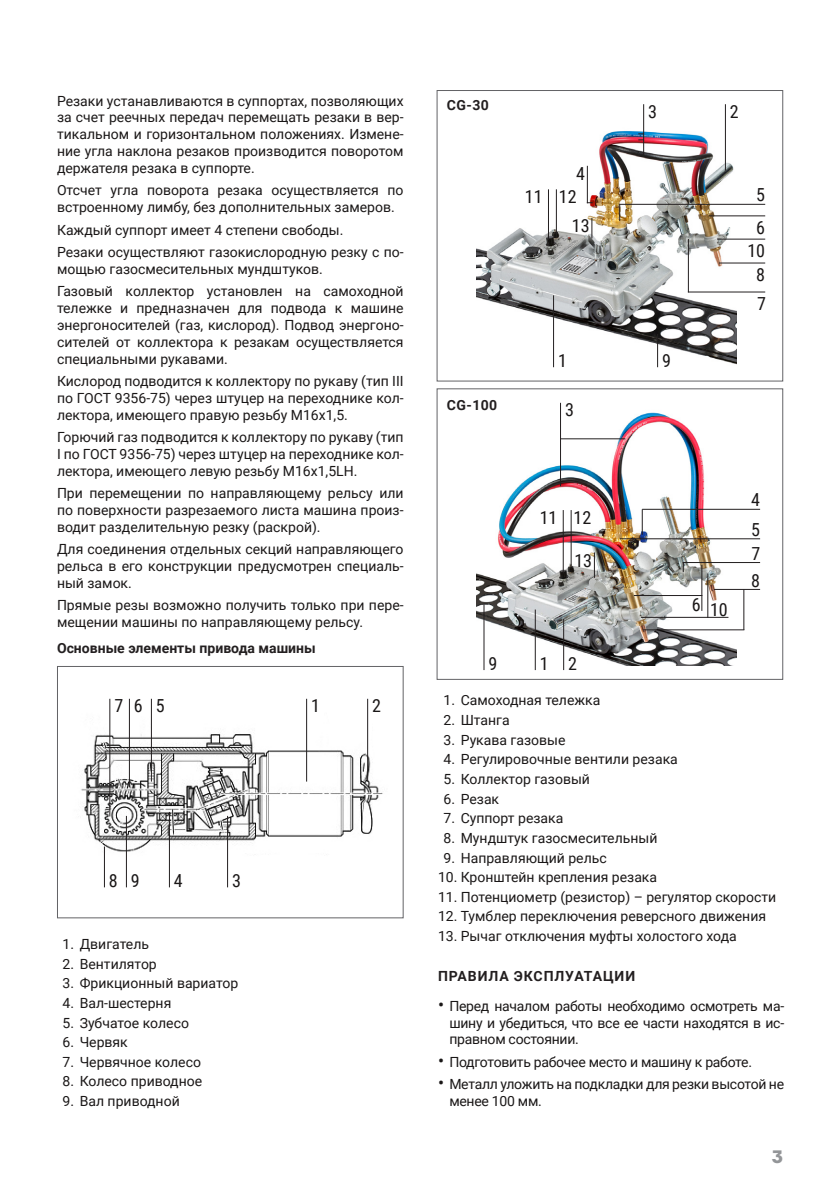
<style>
.page{position:relative;width:840px;height:1191px;background:#fff}
.page>*{position:absolute;margin:0;border:0;box-sizing:border-box;transform-origin:0 0}
.Основной_текст{font:18px "Roboto Condensed";color:#1a1717}
.t1{font:900 18px "Formular";color:#939598}
.Основной_текст-2{font:14px/16.8px "Roboto";color:#1a1717;text-align:justify}
.Основной_текст-3{font:14px/16.8px "Roboto";letter-spacing:-.02em;color:#1a1717}
.Заголовок_ЛЕВЫЙ{font:700 14px "Roboto";color:#231f20}
.Заголовок_ЛЕВЫЙ-2{font:700 14px "Roboto";letter-spacing:.065em;color:#231f20}
.s1{font-size:18px}
</style>
<div class="page">
<div style="left:436px;top:388px;width:346px;height:292px;border:1px solid #636366"></div>
<img style="left:476px;top:108px;width:260px;height:259px">
<img style="left:476px;top:406px;width:260px;height:259px">
<hr style="left:552px;top:295px;width:1px;height:72px;background:#231f20">
<hr style="left:534px;top:609px;width:1px;height:61px;background:#231f20">
<hr style="left:656px;top:334px;width:1px;height:33px;background:#231f20">
<hr style="left:483px;top:604px;width:1px;height:66px;background:#231f20">
<hr style="left:724px;top:104px;width:1px;height:67px;background:#231f20">
<hr style="left:563px;top:619px;width:1px;height:51px;background:#231f20">
<hr style="left:586px;top:166px;width:1px;height:37px;background:#231f20">
<hr style="left:641px;top:509px;width:118px;height:1px;background:#231f20">
<hr style="left:716px;top:239px;width:48px;height:1px;background:#231f20">
<hr style="left:707px;top:573px;width:1px;height:45px;background:#231f20">
<hr style="left:640px;top:617px;width:88px;height:1px;background:#231f20">
<hr style="left:708px;top:215px;width:56px;height:1px;background:#231f20">
<hr style="left:701px;top:565px;width:1px;height:46px;background:#231f20">
<hr style="left:743px;top:589px;width:1px;height:41px;background:#231f20">
<hr style="left:633px;top:595px;width:69px;height:1px;background:#231f20">
<hr style="left:619px;top:204px;width:145px;height:1px;background:#231f20">
<hr style="left:619px;top:538px;width:140px;height:1px;background:#231f20">
<hr style="left:718px;top:262px;width:46px;height:1px;background:#231f20">
<hr style="left:687px;top:291px;width:77px;height:1px;background:#231f20">
<hr style="left:682px;top:562px;width:77px;height:1px;background:#231f20">
<hr style="left:687px;top:239px;width:1px;height:53px;background:#231f20">
<hr style="left:713px;top:589px;width:46px;height:1px;background:#231f20">
<hr style="left:643px;top:629px;width:101px;height:1px;background:#231f20">
<hr style="left:642px;top:104px;width:1px;height:51px;background:#231f20">
<svg style="left:591px;top:218px;width:1px;height:20px"></svg>
<svg style="left:593px;top:552px;width:1px;height:26px"></svg>
<hr style="left:555px;top:189px;width:1px;height:46px;background:#231f20">
<hr style="left:570px;top:510px;width:1px;height:57px;background:#231f20">
<hr style="left:547px;top:189px;width:1px;height:51px;background:#231f20">
<hr style="left:562px;top:510px;width:1px;height:63px;background:#231f20">
<hr style="left:559px;top:403px;width:1px;height:83px;background:#231f20">
<hr style="left:560px;top:438px;width:65px;height:1px;background:#231f20">
<svg style="left:619px;top:204px;width:1px;height:17px"></svg>
<svg style="left:641px;top:509px;width:1px;height:26px"></svg>
<svg style="left:638px;top:133px;width:5px;height:7px"></svg>
<img style="left:81px;top:713px;width:302px;height:151px">
<div style="left:57px;top:666px;width:346px;height:252px;border:1px solid #636366"></div>
<hr style="left:306px;top:699px;width:1px;height:82px;background:#231f20">
<hr style="left:367px;top:699px;width:1px;height:82px;background:#231f20">
<hr style="left:151px;top:699px;width:1px;height:82px;background:#231f20">
<hr style="left:129px;top:699px;width:1px;height:88px;background:#231f20">
<hr style="left:109px;top:699px;width:1px;height:117px;background:#231f20">
<hr style="left:126px;top:816px;width:1px;height:71px;background:#231f20">
<hr style="left:169px;top:812px;width:1px;height:75px;background:#231f20">
<hr style="left:227px;top:816px;width:1px;height:71px;background:#231f20">
<hr style="left:104px;top:846px;width:1px;height:41px;background:#231f20">
<p class="Основной_текст-2" style="left:57px;top:92px;width:348px">Резаки устанавливаются в суппортах, позволяющих за счет реечных передач перемещать резаки в вер&shy;тикальном и горизонтальном положениях. Измене&shy;ние угла наклона резаков производится поворотом держателя резака в суппорте.</p>
<p class="Основной_текст-2" style="left:57px;top:181px;width:348px">Отсчет угла поворота резака осуществляется по встроенному лимбу, без дополнительных замеров.</p>
<p class="Основной_текст-2" style="left:57px;top:221px;width:288px">Каждый суппорт имеет 4 степени свободы.</p>
<p class="Основной_текст-2" style="left:57px;top:243px;width:348px">Резаки осуществляют газокислородную резку с по&shy;мощью газосмесительных мундштуков.</p>
<p class="Основной_текст-2" style="left:57px;top:282px;width:348px">Газовый коллектор установлен на самоходной тележке и предназначен для подвода к машине энергоносителей (газ, кислород). Подвод энергоно&shy;сителей от коллектора к резакам осуществляется специальными рукавами.</p>
<p class="Основной_текст-2" style="left:57px;top:372px;width:348px">Кислород подводится к коллектору по рукаву (тип III по ГОСТ 9356-75) через штуцер на переходнике кол&shy;лектора, имеющего правую резьбу М16х1,5.</p>
<p class="Основной_текст-2" style="left:57px;top:428px;width:348px">Горючий газ подводится к коллектору по рукаву (тип I по ГОСТ 9356-75) через штуцер на переходнике кол&shy;лектора, имеющего левую резьбу М16х1,5LH.</p>
<p class="Основной_текст-2" style="left:57px;top:484px;width:348px">При перемещении по направляющему рельсу или по поверхности разрезаемого листа машина произ&shy;водит разделительную резку (раскрой).</p>
<p class="Основной_текст-2" style="left:57px;top:540px;width:348px">Для соединения отдельных секций направляющего рельса в его конструкции предусмотрен специаль&shy;ный замок.</p>
<p class="Основной_текст-2" style="left:57px;top:596px;width:348px">Прямые резы возможно получить только при пере&shy;мещении машины по направляющему рельсу.</p>
<p class="Заголовок_ЛЕВЫЙ" style="left:57px;top:638px;width:260px">Основные элементы привода машины</p>
<p class="Основной_текст" style="left:114px;top:693px;width:10px">7</p>
<p class="Основной_текст" style="left:134px;top:693px;width:10px">6</p>
<p class="Основной_текст" style="left:156px;top:693px;width:10px">5</p>
<p class="Основной_текст" style="left:311px;top:693px;width:10px">1</p>
<p class="Основной_текст" style="left:372px;top:693px;width:10px">2</p>
<p class="Основной_текст" style="left:109px;top:868px;width:10px">8</p>
<p class="Основной_текст" style="left:131px;top:868px;width:10px">9</p>
<p class="Основной_текст" style="left:174px;top:868px;width:10px">4</p>
<p class="Основной_текст" style="left:232px;top:868px;width:10px">3</p>
<p class="Основной_текст-2" style="left:62px;top:935px;width:88px">1. Двигатель</p>
<p class="Основной_текст-2" style="left:62px;top:954px;width:96px">2. Вентилятор</p>
<p class="Основной_текст-2" style="left:62px;top:974px;width:177px">3. Фрикционный вариатор</p>
<p class="Основной_текст-2" style="left:62px;top:994px;width:110px">4. Вал-шестерня</p>
<p class="Основной_текст-2" style="left:62px;top:1013px;width:128px">5. Зубчатое колесо</p>
<p class="Основной_текст-2" style="left:62px;top:1033px;width:67px">6. Червяк</p>
<p class="Основной_текст-2" style="left:62px;top:1053px;width:140px">7. Червячное колесо</p>
<p class="Основной_текст-2" style="left:62px;top:1072px;width:141px">8. Колесо приводное</p>
<p class="Основной_текст-2" style="left:62px;top:1092px;width:119px">9. Вал приводной</p>
<p class="Заголовок_ЛЕВЫЙ" style="left:446px;top:95px;width:43px">CG-30</p>
<p class="Основной_текст" style="left:647px;top:99px;width:10px">3</p>
<p class="Основной_текст" style="left:729px;top:99px;width:10px">2</p>
<p class="Основной_текст" style="left:576px;top:161px;width:10px">4</p>
<p class="Основной_текст" style="left:524px;top:184px;width:19px">11</p>
<p class="Основной_текст" style="left:558px;top:184px;width:19px">12</p>
<p class="Основной_текст" style="left:755px;top:182px;width:10px">5</p>
<p class="Основной_текст" style="left:571px;top:213px;width:19px">13</p>
<p class="Основной_текст" style="left:755px;top:214px;width:10px">6</p>
<p class="Основной_текст" style="left:747px;top:238px;width:19px">10</p>
<p class="Основной_текст" style="left:755px;top:262px;width:10px">8</p>
<p class="Основной_текст" style="left:756px;top:291px;width:10px">7</p>
<p class="Основной_текст" style="left:557px;top:348px;width:10px">1</p>
<p class="Основной_текст" style="left:661px;top:348px;width:10px">9</p>
<p class="Заголовок_ЛЕВЫЙ" style="left:446px;top:396px;width:52px">CG-100</p>
<p class="Основной_текст" style="left:564px;top:397px;width:10px">3</p>
<p class="Основной_текст" style="left:750px;top:487px;width:10px">4</p>
<p class="Основной_текст" style="left:539px;top:504px;width:19px">11</p>
<p class="Основной_текст" style="left:573px;top:504px;width:19px">12</p>
<p class="Основной_текст" style="left:574px;top:547px;width:19px">13</p>
<p class="Основной_текст" style="left:750px;top:517px;width:10px">5</p>
<p class="Основной_текст" style="left:751px;top:541px;width:10px">7</p>
<p class="Основной_текст" style="left:750px;top:568px;width:10px">8</p>
<p class="Основной_текст" style="left:691px;top:591px;width:10px">6</p>
<p class="Основной_текст" style="left:709px;top:596px;width:19px">10</p>
<p class="Основной_текст" style="left:488px;top:651px;width:10px">9</p>
<p class="Основной_текст" style="left:539px;top:651px;width:10px">1</p>
<p class="Основной_текст" style="left:568px;top:651px;width:10px">2</p>
<p class="Основной_текст-2" style="left:443px;top:691px;width:158px">1. Самоходная тележка</p>
<p class="Основной_текст-2" style="left:443px;top:711px;width:68px">2. Штанга</p>
<p class="Основной_текст-2" style="left:443px;top:731px;width:123px">3. Рукава газовые</p>
<p class="Основной_текст-2" style="left:443px;top:750px;width:236px">4. Регулировочные вентили резака</p>
<p class="Основной_текст-2" style="left:443px;top:770px;width:148px">5. Коллектор газовый</p>
<p class="Основной_текст-2" style="left:443px;top:789px;width:57px">6. Резак</p>
<p class="Основной_текст-2" style="left:443px;top:809px;width:121px">7. Суппорт резака</p>
<p class="Основной_текст-2" style="left:443px;top:829px;width:215px">8. Мундштук газосмесительный</p>
<p class="Основной_текст-2" style="left:443px;top:848px;width:165px">9. Направляющий рельс</p>
<p class="Основной_текст-2" style="left:438px;top:868px;width:220px">10. Кронштейн крепления резака</p>
<p class="Основной_текст-2" style="left:438px;top:888px;width:339px">11. Потенциометр (резистор) – регулятор скорости</p>
<p class="Основной_текст-2" style="left:438px;top:907px;width:329px">12. Тумблер переключения реверсного движения</p>
<p class="Основной_текст-2" style="left:438px;top:927px;width:300px">13. Рычаг отключения муфты холостого хода</p>
<p class="Заголовок_ЛЕВЫЙ-2" style="left:438px;top:966px;width:198px">ПРАВИЛА ЭКСПЛУАТАЦИИ</p>
<p class="Основной_текст-2" style="left:449px;top:997px;width:336px;text-indent:-11px"><span class="s1">•</span> Перед началом работы необходимо осмотреть ма&shy;шину и убедиться, что все ее части находятся в ис&shy;правном состоянии.</p>
<p class="Основной_текст-3" style="left:438px;top:1053px;width:315px"><span class="s1">•</span> Подготовить рабочее место и машину к работе.</p>
<p class="Основной_текст-3" style="left:449px;top:1075px;width:336px;text-indent:-11px"><span class="s1">•</span> Металл уложить на подкладки для резки высотой не менее 100 мм.</p>
<p class="t1" style="left:771px;top:1145px;width:13px">3</p>
</div>
